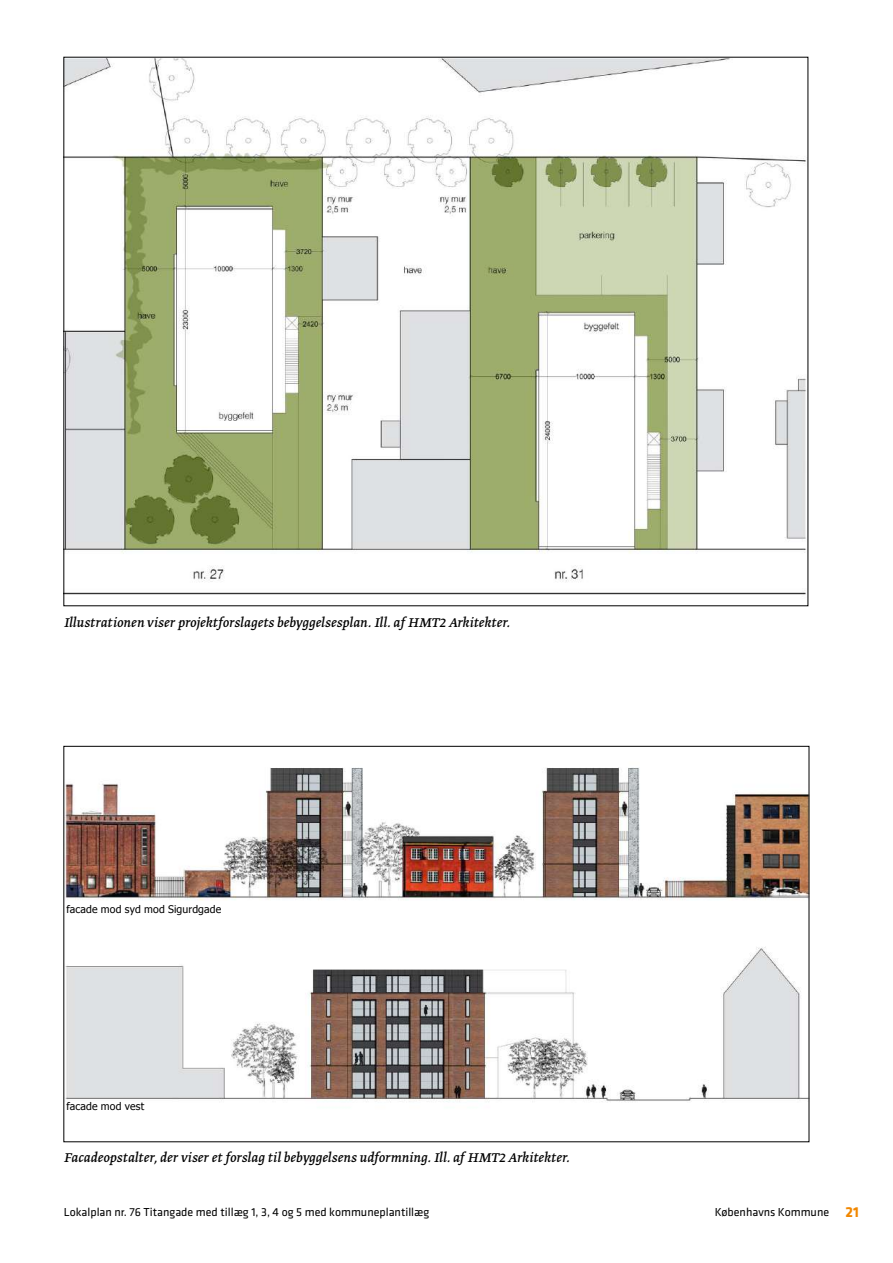
<style>
.page{position:relative;width:893px;height:1263px;background:#fff}
.page>*{position:absolute;margin:0;border:0;box-sizing:border-box;transform-origin:0 0}
.t1{font:italic 15px "Greta Text";letter-spacing:.005em;color:#000}
.t2{font:12px "Klavika";color:#000}
.t3{font:10.5px "Tahoma";letter-spacing:.015em;color:#000}
.s1{font-weight:700;font-size:15px;color:#f18700}
.s2{font-weight:700;font-size:15px;color:#f68b1f}
</style>
<div class="page">
<img style="left:66px;top:59px;width:740px;height:536px">
<img style="left:66px;top:767px;width:741px;height:335px">
<p class="t1" style="left:64px;top:614px;width:448px">Illustrationen viser projektforslagets bebyggelsesplan. Ill. af HMT2 Arkitekter.</p>
<p class="t3" style="left:66px;top:902px;width:156px">facade mod syd mod Sigurdgade</p>
<p class="t3" style="left:66px;top:1099px;width:80px">facade mod vest</p>
<p class="t1" style="left:64px;top:1149px;width:507px">Facadeopstalter, der viser et forslag til bebyggelsens udformning. Ill. af HMT2 Arkitekter.</p>
<p class="t2" style="left:64px;top:1204px;width:367px">Lokalpl n nr. 76 Titangade med tillæg 1, 3, 4 og 5 med kommuneplantillæg</p>
<p class="t2" style="left:715px;top:1204px;width:146px">Københavns Kommune <span class="s1">21</span></p>
<p class="t2" style="left:34px;top:1204px;width:145px"><span class="s2">22</span> Københavns Kommune</p>
</div>
